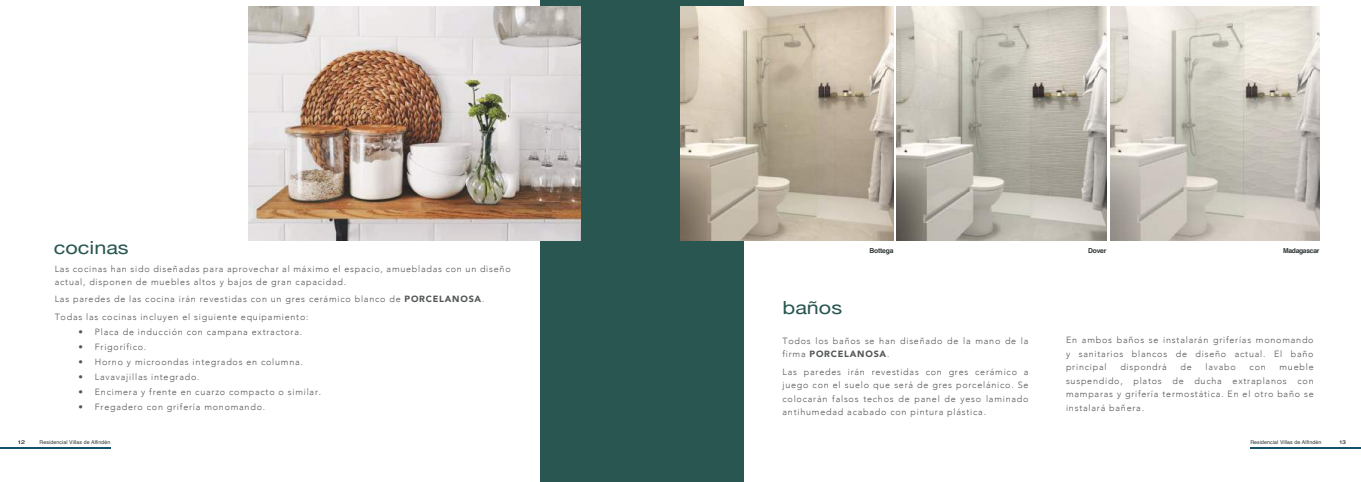
<style>
.page{position:relative;width:1361px;height:482px;background:#fff}
.page>*{position:absolute;margin:0;border:0;box-sizing:border-box;transform-origin:0 0}
.t1{font:18px "Helvetica Neue";color:#295651;scale:1.2 1}
.t2{font:300 9px/13.5px "Avenir";letter-spacing:.085em;color:#535556}
.t3{font:700 6.75px "Helvetica";letter-spacing:-.025em;color:#2c3233}
.t4{font:5.25px "Helvetica";letter-spacing:.015em;color:#2c3233}
.t5{font:5.25px "Helvetica";color:#06060a;scale:1.34 1}
.t6{font:5.25px "Helvetica";color:#06060a;scale:1.2 1}
.s1{font-weight:900}
</style>
<div class="page">
<hr style="left:0;top:446px;width:111px;height:1px;background:#14506b">
<div style="left:540px;top:0;width:140px;height:481px;background:#295651"></div>
<img style="left:248px;top:7px;width:332px;height:234px">
<div style="left:680px;top:0;width:64px;height:481px;background:#295651"></div>
<img style="left:680px;top:7px;width:213px;height:234px">
<img style="left:897px;top:7px;width:209px;height:234px">
<img style="left:1110px;top:7px;width:209px;height:234px">
<hr style="left:1250px;top:446px;width:111px;height:1px;background:#14506b">
<h1 class="t1" style="left:54px;top:236px;width:64px">cocinas</h1>
<p class="t2" style="left:55px;top:261px;width:457px">Las cocinas han sido diseñadas para aprovechar al máximo el espacio, amuebladas con un diseño actual, disponen de muebles altos y bajos de gran capacidad.</p>
<p class="t2" style="left:55px;top:290px;width:431px;line-height:17.2px">Las paredes de las cocina irán revestidas con un gres cerámico blanco de <span class="s1">PORCELANOSA</span>.<br>Todas las cocinas incluyen el siguiente equipamiento:</p>
<p class="t2" style="left:78px;top:324px;width:225px">• Placa de inducción con campana extractora.</p>
<p class="t2" style="left:78px;top:339px;width:69px">• Frigorífico.</p>
<p class="t2" style="left:78px;top:354px;width:226px">• Horno y microondas integrados en columna.</p>
<p class="t2" style="left:78px;top:369px;width:123px">• Lavavajillas integrado.</p>
<p class="t2" style="left:78px;top:384px;width:244px">• Encimera y frente en cuarzo compacto o similar.</p>
<p class="t2" style="left:78px;top:399px;width:188px">• Fregadero con grifería monomando.</p>
<p class="t5" style="left:17px;top:439px;width:7px">12</p>
<p class="t4" style="left:40px;top:439px;width:72px">Residencial Villas de Alfindén</p>
<p class="t3" style="left:869px;top:247px;width:26px">Bottega</p>
<p class="t3" style="left:1088px;top:247px;width:20px">Dover</p>
<p class="t3" style="left:1283px;top:247px;width:38px">Madagascar</p>
<h1 class="t1" style="left:782px;top:297px;width:51px">baños</h1>
<p class="t2" style="left:782px;top:333px;width:247px">Todos los baños se han diseñado de la mano de la firma <span class="s1">PORCELANOSA</span>.</p>
<p class="t2" style="left:782px;top:364px;width:247px;text-align:justify">Las paredes irán revestidas con gres cerámico a juego con el suelo que será de gres porcelánico. Se colocarán falsos techos de panel de yeso laminado antihumedad acabado con pintura plástica.</p>
<p class="t2" style="left:1066px;top:333px;width:249px;text-align:justify">En ambos baños se instalarán griferías monomando y sanitarios blancos de diseño actual. El baño principal</p>
<p class="t2" style="left:1066px;top:360px;width:249px;text-align:justify;text-indent:213px">mueble suspendido, platos de ducha extraplanos con mamparas y grifería termostática. En el otro baño se instalará bañera.</p>
<p class="t2" style="left:1120px;top:360px;width:48px">dispondrá</p>
<p class="t2" style="left:1180px;top:360px;width:13px">de</p>
<p class="t2" style="left:1205px;top:360px;width:32px">lavabo</p>
<p class="t2" style="left:1249px;top:360px;width:18px">con</p>
<p class="t4" style="left:1250px;top:439px;width:72px">Residencial Villas de Alfindén</p>
<p class="t6" style="left:1339px;top:440px;width:7px">13</p>
</div>
